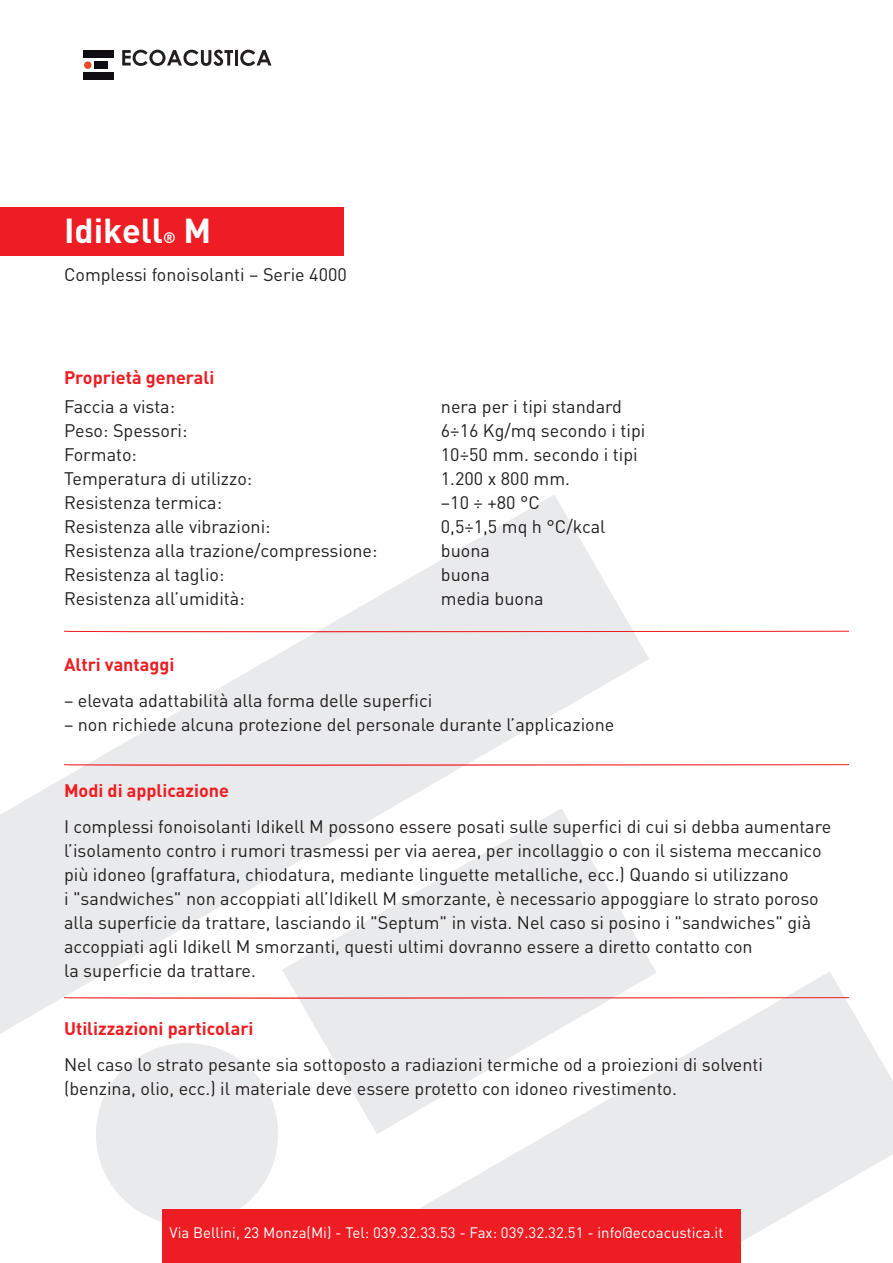
<style>
.page{position:relative;width:893px;height:1263px;background:#fff}
.page>*{position:absolute;margin:0;border:0;box-sizing:border-box;transform-origin:0 0}
.t1{font:700 34.2px "DIN";color:#fff}
.t2{font:18px/24px "DIN";color:#231f20}
.t3{font:700 18px "DIN";color:#ee1d23}
.t4{font:15px "DIN";color:#fff}
.t5{font:700 15px "DIN";color:#fff}
</style>
<div class="page">
<svg style="left:0;top:495px;width:649px;height:539px"></svg>
<svg style="left:325px;top:972px;width:568px;height:270px;fill:#e9eaeb"></svg>
<svg style="left:282px;top:808px;width:375px;height:326px;fill:#e9eaeb"></svg>
<svg style="left:83px;top:1030px;width:208px;height:208px"></svg>
<div style="left:163px;top:1210px;width:578px;height:53px;background:#ee1d23"></div>
<div style="left:0;top:208px;width:344px;height:48px;background:#ee1d23"></div>
<div style="left:83px;top:50px;width:31px;height:8px;background:#0f0c12"></div>
<div style="left:83px;top:73px;width:31px;height:7px;background:#0f0c12"></div>
<div style="left:94px;top:61px;width:14px;height:8px;background:#0f0c12"></div>
<div style="left:84px;top:61px;width:7px;height:8px;background:#ef472b;border-radius:50%"></div>
<svg style="left:122px;top:50px;width:111px;height:16px"></svg>
<hr style="left:235px;top:50px;width:3px;height:16px;background:#231f20">
<svg style="left:240px;top:50px;width:31px;height:16px"></svg>
<svg style="left:63px;top:630px;width:786px;height:2px"></svg>
<svg style="left:63px;top:764px;width:786px;height:2px;background:#f07579"></svg>
<svg style="left:63px;top:997px;width:787px;height:2px;background:#f07579"></svg>
<h1 class="t1" style="left:64px;top:208px;width:101px">Idikell</h1>
<h1 class="t1" style="left:184px;top:208px;width:29px">M</h1>
<p class="t2" style="left:64px;top:262px;width:284px">Complessi fonoisolanti – Serie 4000</p>
<p class="t5" style="left:163px;top:227px;width:14px">®</p>
<p class="t3" style="left:64px;top:366px;width:152px">Proprietà generali</p>
<p class="t2" style="left:64px;top:394px;width:315px">Faccia a vista:<br>Peso: Spessori:<br>Formato:<br>Temperatura di utilizzo:<br>Resistenza termica:<br>Resistenza alle vibrazioni:<br>Resistenza alla trazione/compressione:<br>Resistenza al taglio:<br>Resistenza all’umidità:</p>
<p class="t2" style="left:441px;top:394px;width:206px">nera per i tipi standard<br>6÷16 Kg/mq secondo i tipi<br>10÷50 mm. secondo i tipi<br>1.200 x 800 mm.<br>–10 ÷ +80 °C<br>0,5÷1,5 mq h °C/kcal buona<br>buona<br>media buona</p>
<p class="t3" style="left:64px;top:652px;width:112px">Altri vantaggi</p>
<p class="t2" style="left:64px;top:688px;width:370px">– elevata adattabilità alla forma delle superfici</p>
<p class="t2" style="left:64px;top:712px;width:552px">– non richiede alcuna protezione del personale durante l’applicazione</p>
<p class="t3" style="left:64px;top:778px;width:167px">Modi di applicazione</p>
<p class="t2" style="left:64px;top:814px;width:769px">I complessi fonoisolanti Idikell M possono essere posati sulle superfici di cui si debba aumentare l’isolamento contro i rumori trasmessi per via aerea, per incollaggio o con il sistema meccanico più idoneo (graffatura, chiodatura, mediante linguette metalliche, ecc.) Quando si utilizzano<br>i "sandwiches" non accoppiati all’Idikell M smorzante, è necessario appoggiare lo strato poroso alla superficie da trattare, lasciando il "Septum" in vista. Nel caso si posino i "sandwiches" già accoppiati agli Idikell M smorzanti, questi ultimi dovranno essere a diretto contatto con<br>la superficie da trattare.</p>
<p class="t3" style="left:64px;top:1017px;width:191px">Utilizzazioni particolari</p>
<p class="t2" style="left:64px;top:1052px;width:701px">Nel caso lo strato pesante sia sottoposto a radiazioni termiche od a proiezioni di solventi (benzina, olio, ecc.) il materiale deve essere protetto con idoneo rivestimento.</p>
<p class="t4" style="left:170px;top:1223px;width:555px">Via Bellini, 23 Monza(Mi) - Tel: 039.32.33.53 - Fax: 039.32.32.51 - info@ecoacustica.it</p>
</div>
